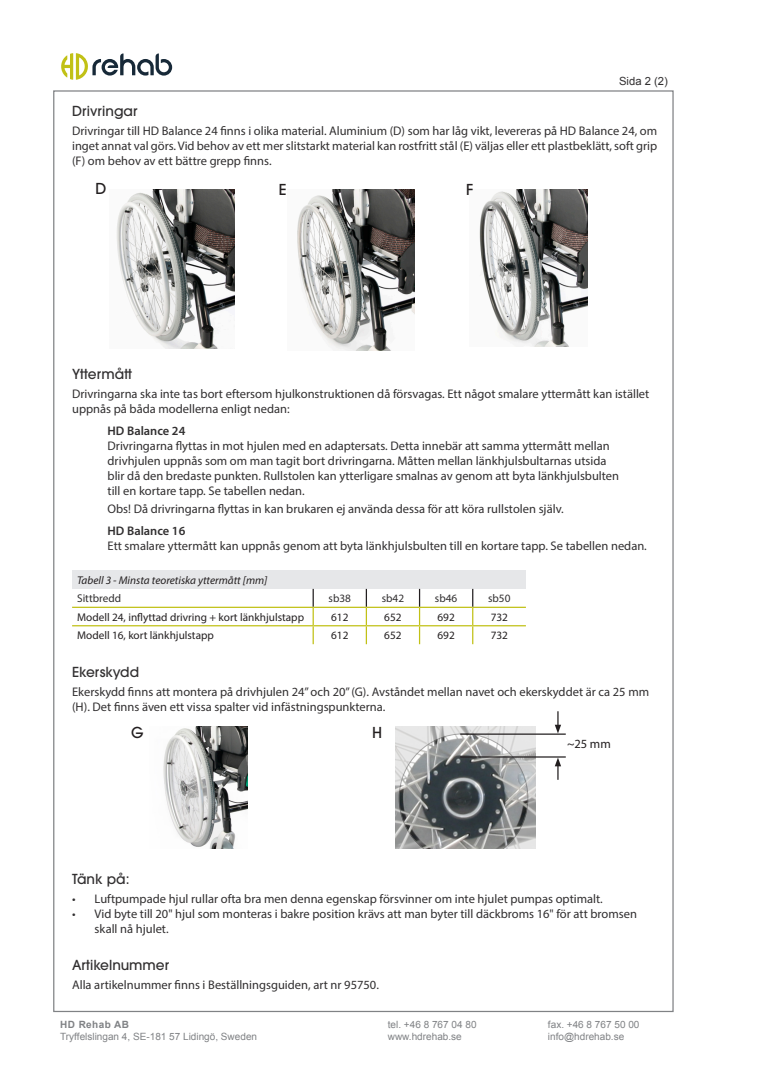
<style>
.page{position:relative;width:780px;height:1088px;background:#fff}
.page>*{position:absolute;margin:0;border:0;box-sizing:border-box;transform-origin:0 0}
.t1{font:500 15px "ITC Avant Garde Pro";color:#231f20}
.Rubrik{font:500 13.75px "ITC Avant Garde Pro";color:#312f30}
.t2{font:12.5px/15px "Myriad Pro";color:#312f30}
.t3{font:600 12.5px "Myriad Pro";color:#312f30}
.t4{font:12.5px "Myriad Pro";color:#231f20}
.t5{font:11.25px "Myriad Pro";color:#231f20}
.t6{font:italic 11.25px "Myriad Pro";color:#231f20}
.t7{font:11.25px "Myriad Pro";color:#312f30}
.t8{font:11.25px "Arial";color:#312f30}
.t9{font:10px "Arial";color:#808285}
.t10{font:700 10px "Arial";letter-spacing:.04em;color:#808285}
</style>
<div class="page">
<svg style="left:61px;top:53px;width:111px;height:27px"></svg>
<div style="left:72px;top:570px;width:454px;height:19px;background:#e6e7e9"></div>
<hr style="left:72px;top:607px;width:241px;height:1px;background:#c1c116">
<hr style="left:313px;top:607px;width:53px;height:1px;background:#c1c116">
<hr style="left:366px;top:607px;width:53px;height:1px;background:#c1c116">
<hr style="left:419px;top:607px;width:53px;height:1px;background:#c1c116">
<hr style="left:472px;top:607px;width:54px;height:1px;background:#c1c116">
<hr style="left:72px;top:625px;width:241px;height:1px;background:#c1c116">
<hr style="left:313px;top:625px;width:53px;height:1px;background:#c1c116">
<hr style="left:366px;top:625px;width:53px;height:1px;background:#c1c116">
<hr style="left:419px;top:625px;width:53px;height:1px;background:#c1c116">
<hr style="left:472px;top:625px;width:54px;height:1px;background:#c1c116">
<svg style="left:312px;top:589px;width:2px;height:55px"></svg>
<svg style="left:366px;top:589px;width:1px;height:55px"></svg>
<svg style="left:419px;top:589px;width:1px;height:55px"></svg>
<svg style="left:472px;top:589px;width:1px;height:55px"></svg>
<img style="left:163px;top:726px;width:84px;height:123px">
<img style="left:479px;top:190px;width:108px;height:157px">
<img style="left:297px;top:190px;width:117px;height:161px">
<img style="left:116px;top:190px;width:119px;height:158px">
<svg style="left:395px;top:726px;width:140px;height:123px;background:#8f9293"></svg>
<hr style="left:460px;top:733px;width:105px;height:2px;background:#231f20">
<hr style="left:460px;top:756px;width:105px;height:1px;background:#231f20">
<svg style="left:554px;top:711px;width:7px;height:22px"></svg>
<svg style="left:554px;top:757px;width:7px;height:23px"></svg>
<p class="t8" style="left:619px;top:74px;width:50px">Sida 2 (2)</p>
<p class="Rubrik" style="left:72px;top:103px;width:67px">Drivringar</p>
<p class="t2" style="left:72px;top:123px;width:586px;text-align:justify">Drivringar till HD Balance 24 finns i olika material. Aluminium (D) som har låg vikt, levereras på HD Balance 24, om inget annat val görs. Vid behov av ett mer slitstarkt material kan rostfritt stål (E) väljas eller ett plastbeklätt, soft grip (F) om behov av ett bättre grepp finns.</p>
<p class="t1" style="left:95px;top:179px;width:12px">D</p>
<p class="t1" style="left:279px;top:180px;width:9px">E</p>
<p class="t1" style="left:466px;top:180px;width:9px">F</p>
<p class="Rubrik" style="left:72px;top:365px;width:61px">Yttermått</p>
<p class="t2" style="left:72px;top:386px;width:578px">Drivringarna ska inte tas bort eftersom hjulkonstruktionen då försvagas. Ett något smalare yttermått kan istället uppnås på båda modellerna enligt nedan:</p>
<p class="t3" style="left:108px;top:423px;width:79px">HD Balance 24</p>
<p class="t2" style="left:108px;top:438px;width:513px">Drivringarna flyttas in mot hjulen med en adaptersats. Detta innebär att samma yttermått mellan drivhjulen uppnås som om man tagit bort drivringarna. Måtten mellan länkhjulsbultarnas utsida blir då den bredaste punkten. Rullstolen kan ytterligare smalnas av genom att byta länkhjulsbulten till en kortare tapp. Se tabellen nedan.</p>
<p class="t2" style="left:108px;top:501px;width:457px">Obs! Då drivringarna flyttas in kan brukaren ej använda dessa för att köra rullstolen själv.</p>
<p class="t3" style="left:108px;top:523px;width:79px">HD Balance 16</p>
<p class="t2" style="left:108px;top:538px;width:541px">Ett smalare yttermått kan uppnås genom att byta länkhjulsbulten till en kortare tapp. Se tabellen nedan.</p>
<p class="t6" style="left:77px;top:573px;width:192px">Tabell 3 - Minsta teoretiska yttermått [mm]</p>
<p class="t7" style="left:77px;top:592px;width:45px">Sittbredd</p>
<p class="t7" style="left:328px;top:592px;width:24px">sb38</p>
<p class="t7" style="left:382px;top:592px;width:24px">sb42</p>
<p class="t7" style="left:435px;top:592px;width:24px">sb46</p>
<p class="t7" style="left:488px;top:592px;width:24px">sb50</p>
<p class="t5" style="left:77px;top:610px;width:228px">Modell 24, inflyttad drivring + kort länkhjulstapp</p>
<p class="t5" style="left:331px;top:610px;width:19px">612</p>
<p class="t5" style="left:384px;top:610px;width:19px">652</p>
<p class="t5" style="left:437px;top:610px;width:19px">692</p>
<p class="t5" style="left:490px;top:610px;width:19px">732</p>
<p class="t5" style="left:77px;top:628px;width:138px">Modell 16, kort länkhjulstapp</p>
<p class="t5" style="left:331px;top:628px;width:19px">612</p>
<p class="t5" style="left:384px;top:628px;width:19px">652</p>
<p class="t5" style="left:437px;top:628px;width:19px">692</p>
<p class="t5" style="left:490px;top:628px;width:19px">732</p>
<p class="Rubrik" style="left:72px;top:663px;width:69px">Ekerskydd</p>
<p class="t2" style="left:72px;top:684px;width:578px">Ekerskydd finns att montera på drivhjulen 24” och 20” (G). Avståndet mellan navet och ekerskyddet är ca 25 mm (H). Det finns även ett vissa spalter vid infästningspunkterna.</p>
<p class="t1" style="left:131px;top:722px;width:14px">G</p>
<p class="t1" style="left:372px;top:722px;width:12px">H</p>
<p class="t4" style="left:567px;top:736px;width:45px">~25 mm</p>
<p class="Rubrik" style="left:72px;top:870px;width:59px">Tänk på:</p>
<p class="t2" style="left:72px;top:891px;width:532px">• Luftpumpade hjul rullar ofta bra men denna egenskap försvinner om inte hjulet pumpas optimalt.</p>
<p class="t2" style="left:95px;top:906px;width:544px;text-indent:-23px">• Vid byte till 20" hjul som monteras i bakre position krävs att man byter till däckbroms 16" för att bromsen skall nå hjulet.</p>
<p class="Rubrik" style="left:72px;top:956px;width:99px">Artikelnummer</p>
<p class="t2" style="left:72px;top:977px;width:308px">Alla artikelnummer finns i Beställningsguiden, art nr 95750.</p>
<p class="t10" style="left:60px;top:1018px;width:70px">HD Rehab AB</p>
<p class="t9" style="left:60px;top:1030px;width:198px">Tryffelslingan 4, SE-181 57 Lidingö, Sweden</p>
<p class="t9" style="left:388px;top:1018px;width:90px">tel. +46 8 767 04 80</p>
<p class="t9" style="left:548px;top:1018px;width:93px">fax. +46 8 767 50 00</p>
<p class="t9" style="left:388px;top:1030px;width:75px">www.hdrehab.se</p>
<p class="t9" style="left:548px;top:1030px;width:78px">info@hdrehab.se</p>
</div>
